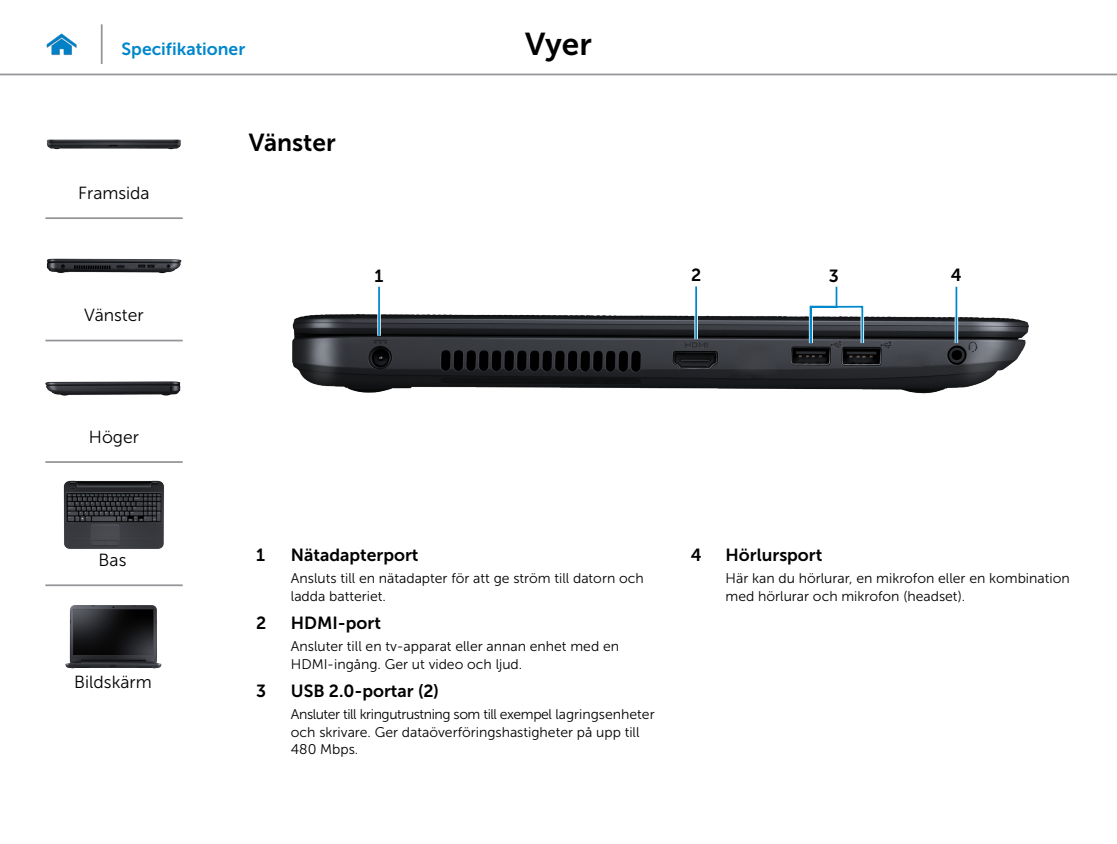
<style>
.page{position:relative;width:1117px;height:844px;background:#fff}
.page>*{position:absolute;margin:0;border:0;box-sizing:border-box;transform-origin:0 0}
.t1{font:31.5px "Museo Sans For Dell 700";color:#000}
.Head2{font:24.5px "Museo Sans For Dell 700";color:#000}
.Callout_Head{font:17.5px "Museo Sans For Dell 700";color:#000}
.t2{font:17.5px "Museo Sans For Dell 300";color:#000}
.t3{font:17.5px "Museo Sans For Dell 700";color:#0087cc}
.Callout-L{font:17.5px "Museo Sans For Dell 700";color:#000}
.Callout_description{font:14px/17.5px "Museo Sans For Dell 300";color:#000}
</style>
<div class="page">
<hr style="left:0;top:74px;width:1116px;height:1px;background:#939598">
<img style="left:46px;top:33px;width:31px;height:23px">
<img style="left:292px;top:290px;width:737px;height:104px">
<hr style="left:954px;top:286px;width:3px;height:57px;background:#fff">
<hr style="left:955px;top:286px;width:2px;height:57px;background:#0087cc">
<hr style="left:694px;top:286px;width:3px;height:53px;background:#fff">
<hr style="left:695px;top:286px;width:1px;height:53px;background:#0087cc">
<svg style="left:377px;top:290px;width:4px;height:45px"></svg>
<hr style="left:378px;top:286px;width:2px;height:49px;background:#0087cc">
<svg style="left:807px;top:286px;width:58px;height:60px"></svg>
<hr style="left:101px;top:24px;width:2px;height:40px;background:#939598">
<img style="left:46px;top:139px;width:135px;height:11px">
<img style="left:46px;top:258px;width:136px;height:16px">
<img style="left:45px;top:381px;width:136px;height:15px">
<img style="left:64px;top:480px;width:100px;height:69px">
<img style="left:65px;top:605px;width:97px;height:64px">
<hr style="left:45px;top:217px;width:138px;height:2px;background:#939598">
<hr style="left:45px;top:339px;width:138px;height:2px;background:#939598">
<hr style="left:45px;top:461px;width:138px;height:2px;background:#939598">
<hr style="left:45px;top:584px;width:138px;height:2px;background:#939598">
<p class="t3" style="left:122px;top:39px;width:125px">Specifikationer</p>
<h1 class="t1" style="left:525px;top:26px;width:68px">Vyer</h1>
<p class="t2" style="left:78px;top:183px;width:73px">Framsida</p>
<p class="t2" style="left:84px;top:305px;width:61px">Vänster</p>
<p class="t2" style="left:89px;top:428px;width:52px">Höger</p>
<p class="t2" style="left:99px;top:550px;width:29px">Bas</p>
<p class="t2" style="left:74px;top:672px;width:79px">Bildskärm</p>
<p class="Head2" style="left:249px;top:128px;width:88px">Vänster</p>
<p class="Callout-L" style="left:374px;top:266px;width:10px">1</p>
<p class="Callout-L" style="left:691px;top:265px;width:12px">2</p>
<p class="Callout-L" style="left:828px;top:266px;width:12px">3</p>
<p class="Callout-L" style="left:950px;top:265px;width:12px">4</p>
<p class="Callout_Head" style="left:256px;top:544px;width:10px">1</p>
<p class="Callout_Head" style="left:291px;top:544px;width:129px">Nätadapterport</p>
<p class="Callout_description" style="left:291px;top:569px;width:354px">Ansluts till en nätadapter för att ge ström till datorn och ladda batteriet.</p>
<p class="Callout_Head" style="left:256px;top:612px;width:12px">2</p>
<p class="Callout_Head" style="left:291px;top:612px;width:91px">HDMI-port</p>
<p class="Callout_description" style="left:291px;top:637px;width:329px">Ansluter till en tv-apparat eller annan enhet med en<br>HDMI-ingång. Ger ut video och ljud.</p>
<p class="Callout_Head" style="left:256px;top:680px;width:12px">3</p>
<p class="Callout_Head" style="left:291px;top:680px;width:150px">USB 2.0-portar (2)</p>
<p class="Callout_description" style="left:291px;top:705px;width:365px">Ansluter till kringutrustning som till exempel lagringsenheter och skrivare. Ger dataöverföringshastigheter på upp till<br>480 Mbps.</p>
<p class="Callout_Head" style="left:690px;top:544px;width:12px">4</p>
<p class="Callout_Head" style="left:725px;top:544px;width:98px">Hörlursport</p>
<p class="Callout_description" style="left:725px;top:569px;width:345px">Här kan du hörlurar, en mikrofon eller en kombination med hörlurar och mikrofon (headset).</p>
</div>
